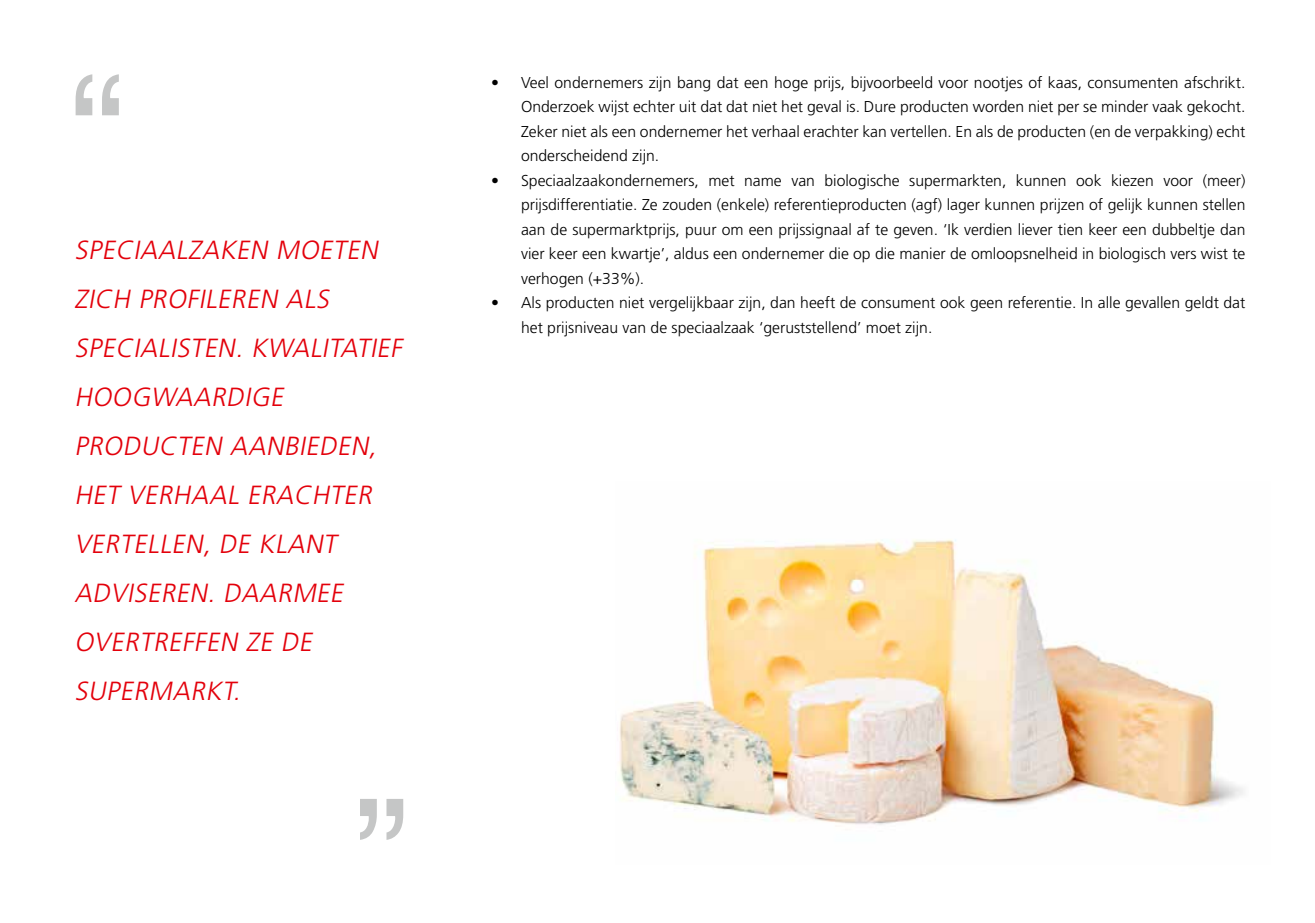
<style>
.page{position:relative;width:1315px;height:923px;background:#fff}
.page>*{position:absolute;margin:0;border:0;box-sizing:border-box;transform-origin:0 0}
.t1{font:161px "Helvetica";color:#c5c6c6}
.t2{font:italic 300 26.25px/49px "Frutiger LT Pro";color:#e3000b}
.t3{font:300 15.75px/24.5px "Frutiger LT Pro";color:#000;text-align:justify}
</style>
<div class="page">
<img style="left:619px;top:539px;width:625px;height:286px">
<h1 class="t1" style="left:69px;top:10px;width:55px">“</h1>
<h2 class="t2" style="left:74px;top:226px;width:334px">SPECIAALZAKEN MOETEN<br>ZICH PROFILEREN ALS<br>SPECIALISTEN. KWALITATIEF<br>HOOGWAARDIGE<br>PRODUCTEN AANBIEDEN,<br>HET VERHAAL ERACHTER<br>VERTELLEN, DE KLANT<br>ADVISEREN. DAARMEE<br>OVERTREFFEN ZE DE<br>SUPERMARKT.</h2>
<h1 class="t1" style="left:409px;top:904px;width:55px;rotate:-180deg">“</h1>
<p class="t3" style="left:521px;top:70px;width:726px;text-indent:-30px">• Veel ondernemers zijn bang dat een hoge prijs, bijvoorbeeld voor nootjes of kaas, consumenten afschrikt.<br>Onderzoek wijst echter uit dat dat niet het geval is. Dure producten worden niet per se minder vaak gekocht.<br>Zeker niet als een ondernemer het verhaal erachter kan vertellen. En als de producten (en de verpakking) echt onderscheidend zijn.</p>
<p class="t3" style="left:521px;top:168px;width:726px;text-indent:-30px">• Speciaalzaakondernemers, met name van biologische supermarkten, kunnen ook kiezen voor (meer) prijsdifferentiatie. Ze zouden (enkele) referentieproducten (agf) lager kunnen prijzen of gelijk kunnen stellen aan de supermarktprijs, puur om een prijssignaal af te geven. ‘Ik verdien liever tien keer een dubbeltje dan vier keer een kwartje’, aldus een ondernemer die op die manier de omloopsnelheid in biologisch vers wist te verhogen (+33%).</p>
<p class="t3" style="left:521px;top:290px;width:726px;text-indent:-30px">• Als producten niet vergelijkbaar zijn, dan heeft de consument ook geen referentie. In alle gevallen geldt dat het prijsniveau van de speciaalzaak ‘geruststellend’ moet zijn.</p>
</div>
